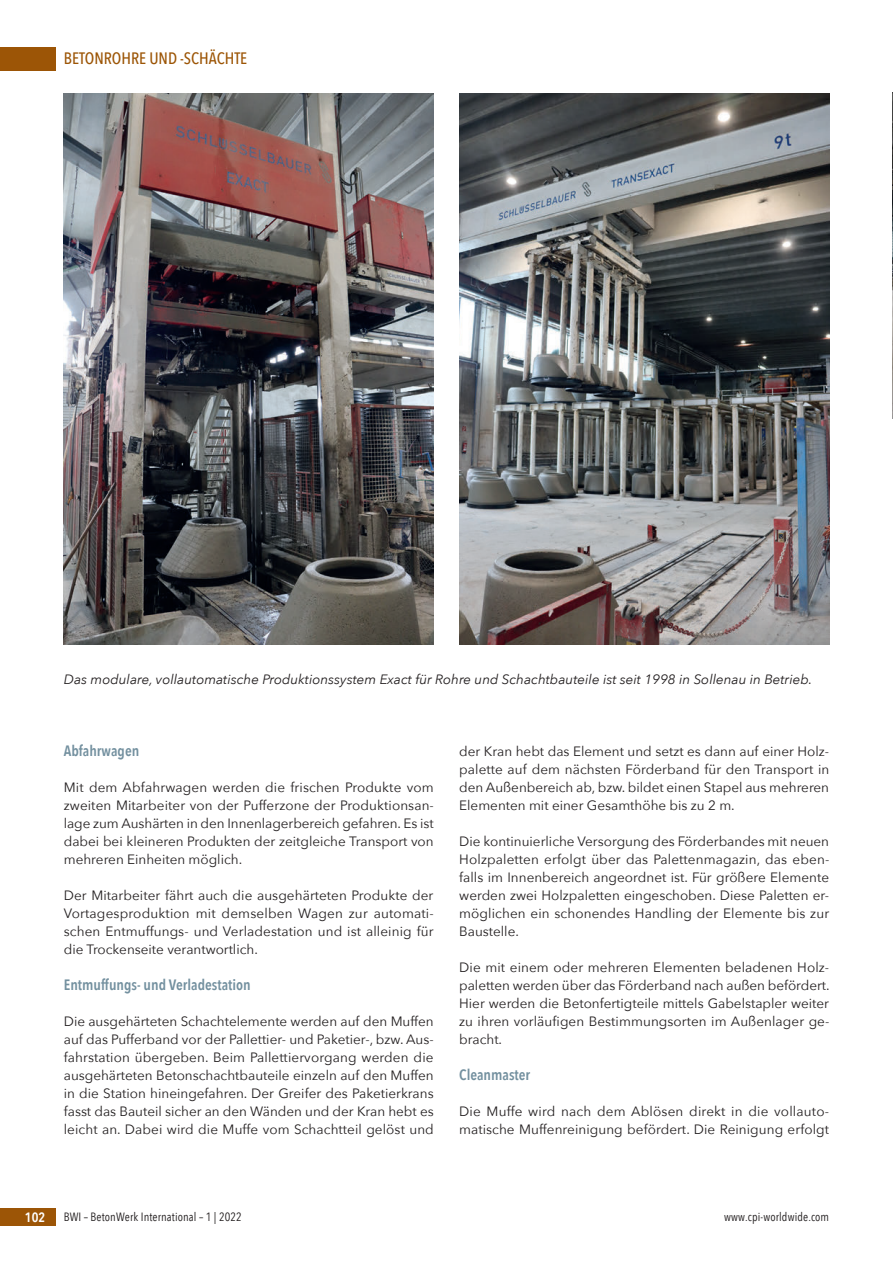
<style>
.page{position:relative;width:893px;height:1263px;background:#fff}
.page>*{position:absolute;margin:0;border:0;box-sizing:border-box;transform-origin:0 0}
.t1{font:500 16.5px "Avenir Next Condensed";color:#9c5506}
.t2{font:600 15px "Avenir Next Condensed";color:#73909f}
.t3{font:13.5px/18px "Avenir Next";letter-spacing:.005em;color:#231f20;text-align:justify}
.t4{font:italic 13.5px "Avenir Next";color:#231f20}
.t5{font:600 13.5px "Avenir Next Condensed";color:#fff}
.t6{font:12px "Avenir Next Condensed";letter-spacing:.01em;color:#231f20}
</style>
<div class="page">
<div style="left:0;top:47px;width:55px;height:23px;background:#9c5506"></div>
<div style="left:0;top:1208px;width:55px;height:18px;background:#9c5506"></div>
<img style="left:64px;top:94px;width:370px;height:550px">
<img style="left:459px;top:94px;width:370px;height:550px">
<img style="left:892px;top:93px;width:1px;height:326px">
<p class="t1" style="left:64px;top:49px;width:185px">BETONROHRE UND -SCHÄCHTE</p>
<p class="t4" style="left:64px;top:668px;width:750px">Das modulare, vollautomatische Produktionssystem Exact für Rohre und Schachtbauteile ist seit 1998 in Sollenau in Betrieb.</p>
<p class="t2" style="left:64px;top:738px;width:77px">Abfahrwagen</p>
<p class="t3" style="left:64px;top:778px;width:372px">Mit dem Abfahrwagen werden die frischen Produkte vom zweiten Mitarbeiter von der Pufferzone der Produktionsan&shy;lage zum Aushärten in den Innenlagerbereich gefahren. Es ist dabei bei kleineren Produkten der zeitgleiche Transport von mehreren Einheiten möglich.</p>
<p class="t3" style="left:64px;top:886px;width:371px">Der Mitarbeiter fährt auch die ausgehärteten Produkte der Vortagesproduktion mit demselben Wagen zur automati&shy;schen Entmuffungs- und Verladestation und ist alleinig für die Trockenseite verantwortlich.</p>
<p class="t2" style="left:64px;top:972px;width:188px">Entmuffungs- und Verladestation</p>
<p class="t3" style="left:64px;top:1012px;width:372px">Die ausgehärteten Schachtelemente werden auf den Muffen auf das Pufferband vor der Pallettier- und Paketier-, bzw. Aus&shy;fahrstation übergeben. Beim Pallettiervorgang werden die ausgehärteten Betonschachtbauteile einzeln auf den Muffen in die Station hineingefahren. Der Greifer des Paketierkrans fasst das Bauteil sicher an den Wänden und der Kran hebt es leicht an. Dabei wird die Muffe vom Schachtteil gelöst und</p>
<p class="t3" style="left:459px;top:742px;width:372px">der Kran hebt das Element und setzt es dann auf einer Holz&shy;palette auf dem nächsten Förderband für den Transport in den Außenbereich ab, bzw. bildet einen Stapel aus mehreren Elementen mit einer Gesamthöhe bis zu 2 m.</p>
<p class="t3" style="left:459px;top:832px;width:372px">Die kontinuierliche Versorgung des Förderbandes mit neuen Holzpaletten erfolgt über das Palettenmagazin, das eben&shy;falls im Innenbereich angeordnet ist. Für größere Elemente werden zwei Holzpaletten eingeschoben. Diese Paletten er&shy;möglichen ein schonendes Handling der Elemente bis zur Baustelle.</p>
<p class="t3" style="left:459px;top:958px;width:372px">Die mit einem oder mehreren Elementen beladenen Holz&shy;paletten werden über das Förderband nach außen befördert.<br>Hier werden die Betonfertigteile mittels Gabelstapler weiter zu ihren vorläufigen Bestimmungsorten im Außenlager ge&shy;bracht.</p>
<p class="t2" style="left:459px;top:1062px;width:72px">Cleanmaster</p>
<p class="t3" style="left:459px;top:1102px;width:371px">Die Muffe wird nach dem Ablösen direkt in die vollauto&shy;matische Muffenreinigung befördert. Die Reinigung erfolgt</p>
<p class="t5" style="left:25px;top:1206px;width:22px">102</p>
<p class="t6" style="left:64px;top:1207px;width:180px">BWI – BetonWerk International – 1 | 2022</p>
<p class="t6" style="left:724px;top:1207px;width:107px">www.cpi-worldwide.com</p>
</div>
